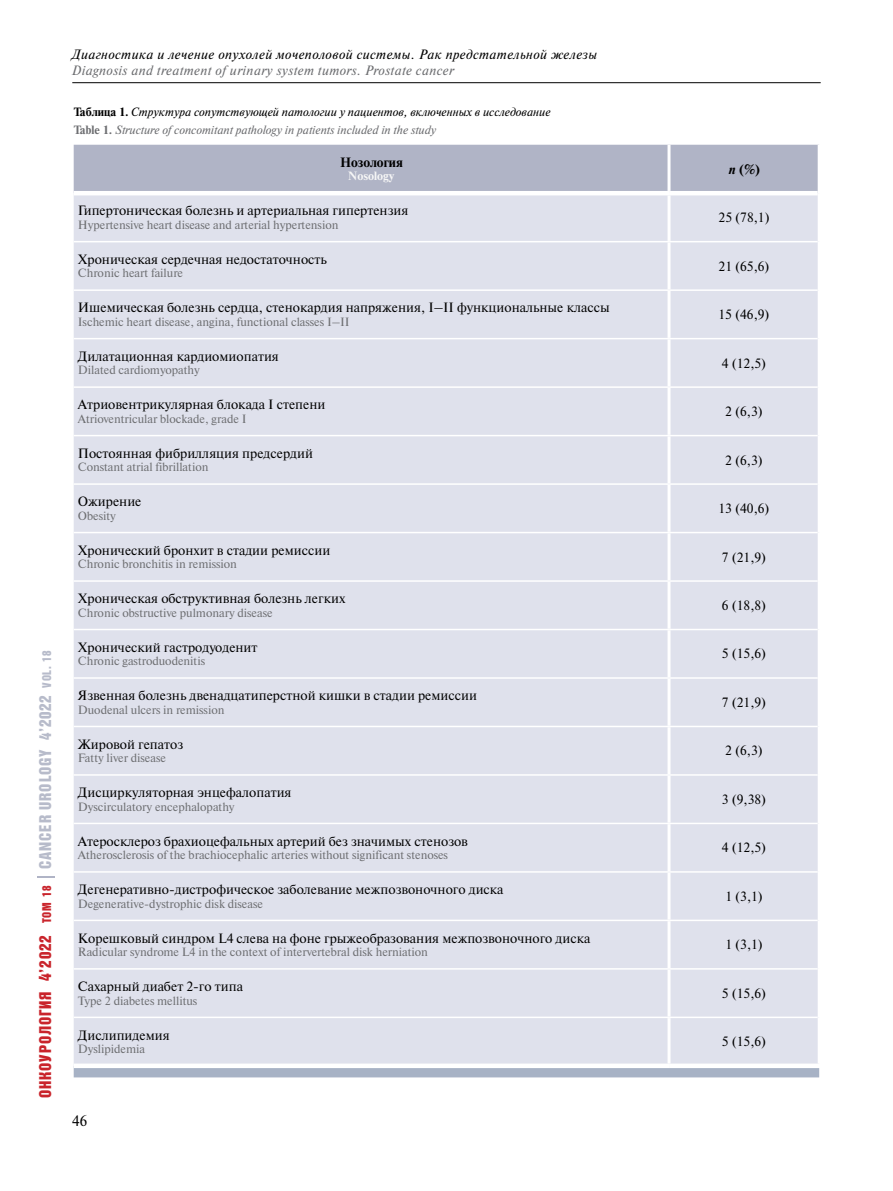
<style>
.page{position:relative;width:893px;height:1191px;background:#fff}
.page>*{position:absolute;margin:0;border:0;box-sizing:border-box;transform-origin:0 0}
.t1{font:16.5px "Bastion Kontrast Alt C";letter-spacing:.05em;color:#b7bbca}
.t2{font:15px "Newton C";color:#000}
.t3{font:13.5px "Newton C";color:#000}
.t4{font:italic 13.5px "Newton C";letter-spacing:.03em;color:#000}
.t5{font:italic 13.5px "Newton C";letter-spacing:.03em;color:#6d6e71}
.t6{font:700 13.5px "Newton C";color:#000}
.t7{font:12px "Newton C";color:#6d6e71}
.t8{font:italic 12px/18.6px "Newton C";color:#000}
.t9{font:700 12px "Newton C";color:#f6f6f6}
.s1{color:#c9242b}
.s2{font-size:17.1px;color:#c9242b}
.s3{font-size:12.3px;color:#c9242b}
.s4{font-size:12.3px}
.s5{font-weight:700;font-style:normal}
.s6{font-weight:700;font-style:normal;color:#6d6e71}
.s7{color:#6d6e71}
.s8{font-style:italic}
</style>
<div class="page">
<hr style="left:72px;top:82px;width:749px;height:1px;background:#000">
<svg style="left:38px;top:876px;width:17px;height:1px"></svg>
<div style="left:74px;top:145px;width:744px;height:46px;background:#b0b4c6"></div>
<div style="left:74px;top:195px;width:744px;height:868px;background:#dfe1ec"></div>
<div style="left:74px;top:1068px;width:745px;height:9px;background:#a7b2c5"></div>
<hr style="left:667px;top:145px;width:3px;height:46px;background:#fff">
<hr style="left:667px;top:195px;width:3px;height:46px;background:#fff">
<hr style="left:667px;top:242px;width:3px;height:47px;background:#fff">
<hr style="left:667px;top:291px;width:3px;height:47px;background:#fff">
<hr style="left:667px;top:339px;width:3px;height:47px;background:#fff">
<hr style="left:667px;top:388px;width:3px;height:47px;background:#fff">
<hr style="left:667px;top:436px;width:3px;height:47px;background:#fff">
<hr style="left:667px;top:485px;width:3px;height:47px;background:#fff">
<hr style="left:667px;top:533px;width:3px;height:47px;background:#fff">
<hr style="left:667px;top:582px;width:3px;height:47px;background:#fff">
<hr style="left:667px;top:630px;width:3px;height:47px;background:#fff">
<hr style="left:667px;top:679px;width:3px;height:46px;background:#fff">
<hr style="left:667px;top:727px;width:3px;height:47px;background:#fff">
<hr style="left:667px;top:775px;width:3px;height:47px;background:#fff">
<hr style="left:667px;top:824px;width:3px;height:47px;background:#fff">
<hr style="left:667px;top:872px;width:3px;height:47px;background:#fff">
<hr style="left:667px;top:921px;width:3px;height:47px;background:#fff">
<hr style="left:667px;top:969px;width:3px;height:47px;background:#fff">
<hr style="left:667px;top:1018px;width:3px;height:45px;background:#fff">
<hr style="left:74px;top:241px;width:595px;height:1px;background:#fff">
<hr style="left:669px;top:241px;width:149px;height:1px;background:#fff">
<hr style="left:74px;top:289px;width:595px;height:2px;background:#fff">
<hr style="left:669px;top:289px;width:149px;height:2px;background:#fff">
<hr style="left:74px;top:338px;width:595px;height:1px;background:#fff">
<hr style="left:669px;top:338px;width:149px;height:1px;background:#fff">
<hr style="left:74px;top:386px;width:595px;height:2px;background:#fff">
<hr style="left:669px;top:386px;width:149px;height:2px;background:#fff">
<hr style="left:74px;top:435px;width:595px;height:1px;background:#fff">
<hr style="left:669px;top:435px;width:149px;height:1px;background:#fff">
<hr style="left:74px;top:483px;width:595px;height:2px;background:#fff">
<hr style="left:669px;top:483px;width:149px;height:2px;background:#fff">
<hr style="left:74px;top:532px;width:595px;height:1px;background:#fff">
<hr style="left:669px;top:532px;width:149px;height:1px;background:#fff">
<hr style="left:74px;top:580px;width:595px;height:2px;background:#fff">
<hr style="left:669px;top:580px;width:149px;height:2px;background:#fff">
<hr style="left:74px;top:629px;width:595px;height:1px;background:#fff">
<hr style="left:669px;top:629px;width:149px;height:1px;background:#fff">
<hr style="left:74px;top:677px;width:595px;height:2px;background:#fff">
<hr style="left:669px;top:677px;width:149px;height:2px;background:#fff">
<hr style="left:74px;top:725px;width:595px;height:2px;background:#fff">
<hr style="left:669px;top:725px;width:149px;height:2px;background:#fff">
<hr style="left:74px;top:774px;width:595px;height:1px;background:#fff">
<hr style="left:669px;top:774px;width:149px;height:1px;background:#fff">
<hr style="left:74px;top:822px;width:595px;height:2px;background:#fff">
<hr style="left:669px;top:822px;width:149px;height:2px;background:#fff">
<hr style="left:74px;top:871px;width:595px;height:1px;background:#fff">
<hr style="left:669px;top:871px;width:149px;height:1px;background:#fff">
<hr style="left:74px;top:919px;width:595px;height:2px;background:#fff">
<hr style="left:669px;top:919px;width:149px;height:2px;background:#fff">
<hr style="left:74px;top:968px;width:595px;height:1px;background:#fff">
<hr style="left:669px;top:968px;width:149px;height:1px;background:#fff">
<hr style="left:74px;top:1016px;width:595px;height:2px;background:#fff">
<hr style="left:669px;top:1016px;width:149px;height:2px;background:#fff">
<p class="t1" style="left:37px;top:1097px;width:448px;rotate:-90deg"><span class="s1">ОНКОУРОЛОГИЯ</span> <span class="s2">4</span><span class="s1">’2022</span> <span class="s3">ТОМ 18</span> CANCER UROLOGY 4’2022 <span class="s4">VOL. 18</span></p>
<p class="t4" style="left:72px;top:47px;width:527px">Диагностика и лечение опухолей мочеполовой системы. Рак предстательной железы</p>
<p class="t5" style="left:72px;top:63px;width:384px">Diagnosis and treatment of urinary system tumors. Prostate cancer</p>
<p class="t8" style="left:74px;top:102px;width:478px"><span class="s5">Таблица 1.</span> Структура сопутствующей патологии у пациентов, включенных в исследование<br><span class="s6">Table 1.</span> <span class="s7">Structure of concomitant pathology in patients included in the study</span></p>
<p class="t6" style="left:340px;top:155px;width:64px">Нозология</p>
<p class="t9" style="left:348px;top:170px;width:48px">Nosology</p>
<p class="t3" style="left:78px;top:203px;width:332px">Гипертоническая болезнь и артериальная гипертензия</p>
<p class="t7" style="left:78px;top:218px;width:262px">Hypertensive heart disease and arterial hypertension</p>
<p class="t6" style="left:729px;top:161px;width:32px"><span class="s8">n</span> (%)</p>
<p class="t3" style="left:719px;top:210px;width:53px">25 (78,1)</p>
<p class="t3" style="left:78px;top:252px;width:251px">Хроническая сердечная недостаточность</p>
<p class="t7" style="left:78px;top:267px;width:107px">Chronic heart failure</p>
<p class="t3" style="left:719px;top:259px;width:53px">21 (65,6)</p>
<p class="t3" style="left:78px;top:300px;width:533px">Ишемическая болезнь сердца, стенокардия напряжения, I–II функциональные классы</p>
<p class="t7" style="left:78px;top:315px;width:273px">Ischemic heart disease, angina, functional classes I–II</p>
<p class="t3" style="left:719px;top:307px;width:53px">15 (46,9)</p>
<p class="t3" style="left:78px;top:349px;width:202px">Дилатационная кардиомиопатия</p>
<p class="t7" style="left:78px;top:364px;width:123px">Dilated cardiomyopathy</p>
<p class="t3" style="left:78px;top:397px;width:249px">Атриовентрикулярная блокада I степени</p>
<p class="t7" style="left:78px;top:412px;width:170px">Atrioventricular blockade, grade I</p>
<p class="t3" style="left:722px;top:355px;width:46px">4 (12,5)</p>
<p class="t3" style="left:725px;top:404px;width:39px">2 (6,3)</p>
<p class="t3" style="left:78px;top:446px;width:236px">Постоянная фибрилляция предсердий</p>
<p class="t7" style="left:78px;top:460px;width:132px">Constant atrial fibrillation</p>
<p class="t3" style="left:725px;top:452px;width:39px">2 (6,3)</p>
<p class="t3" style="left:78px;top:494px;width:65px">Ожирение</p>
<p class="t7" style="left:78px;top:509px;width:39px">Obesity</p>
<p class="t3" style="left:719px;top:501px;width:53px">13 (40,6)</p>
<p class="t3" style="left:78px;top:543px;width:254px">Хронический бронхит в стадии ремиссии</p>
<p class="t7" style="left:78px;top:557px;width:161px">Chronic bronchitis in remission</p>
<p class="t3" style="left:722px;top:549px;width:46px">7 (21,9)</p>
<p class="t3" style="left:78px;top:591px;width:269px">Хроническая обструктивная болезнь легких</p>
<p class="t7" style="left:78px;top:606px;width:196px">Chronic obstructive pulmonary disease</p>
<p class="t3" style="left:722px;top:598px;width:46px">6 (18,8)</p>
<p class="t3" style="left:78px;top:640px;width:181px">Хронический гастродуоденит</p>
<p class="t7" style="left:78px;top:654px;width:129px">Chronic gastroduodenitis</p>
<p class="t3" style="left:722px;top:646px;width:46px">5 (15,6)</p>
<p class="t3" style="left:78px;top:688px;width:401px">Язвенная болезнь двенадцатиперстной кишки в стадии ремиссии</p>
<p class="t7" style="left:78px;top:703px;width:148px">Duodenal ulcers in remission</p>
<p class="t3" style="left:722px;top:695px;width:46px">7 (21,9)</p>
<p class="t3" style="left:78px;top:736px;width:107px">Жировой гепатоз</p>
<p class="t7" style="left:78px;top:751px;width:89px">Fatty liver disease</p>
<p class="t3" style="left:725px;top:743px;width:39px">2 (6,3)</p>
<p class="t3" style="left:78px;top:785px;width:215px">Дисциркуляторная энцефалопатия</p>
<p class="t7" style="left:78px;top:800px;width:158px">Dyscirculatory encephalopathy</p>
<p class="t3" style="left:78px;top:833px;width:391px">Атеросклероз брахиоцефальных артерий без значимых стенозов</p>
<p class="t7" style="left:78px;top:848px;width:372px">Atherosclerosis of the brachiocephalic arteries without significant stenoses</p>
<p class="t3" style="left:78px;top:882px;width:427px">Дегенеративно-дистрофическое заболевание межпозвоночного диска</p>
<p class="t7" style="left:78px;top:897px;width:187px">Degenerative-dystrophic disk disease</p>
<p class="t3" style="left:78px;top:930px;width:514px">Корешковый синдром L4 слева на фоне грыжеобразования межпозвоночного диска</p>
<p class="t7" style="left:78px;top:945px;width:352px">Radicular syndrome L4 in the context of intervertebral disk herniation</p>
<p class="t3" style="left:78px;top:979px;width:166px">Сахарный диабет 2-го типа</p>
<p class="t7" style="left:78px;top:994px;width:121px">Type 2 diabetes mellitus</p>
<p class="t3" style="left:78px;top:1027px;width:93px">Дислипидемия</p>
<p class="t7" style="left:78px;top:1042px;width:69px">Dyslipidemia</p>
<p class="t2" style="left:72px;top:1113px;width:17px">46</p>
<p class="t3" style="left:722px;top:792px;width:46px">3 (9,38)</p>
<p class="t3" style="left:722px;top:840px;width:46px">4 (12,5)</p>
<p class="t3" style="left:725px;top:889px;width:39px">1 (3,1)</p>
<p class="t3" style="left:725px;top:937px;width:39px">1 (3,1)</p>
<p class="t3" style="left:722px;top:985px;width:46px">5 (15,6)</p>
<p class="t3" style="left:722px;top:1034px;width:46px">5 (15,6)</p>
</div>
